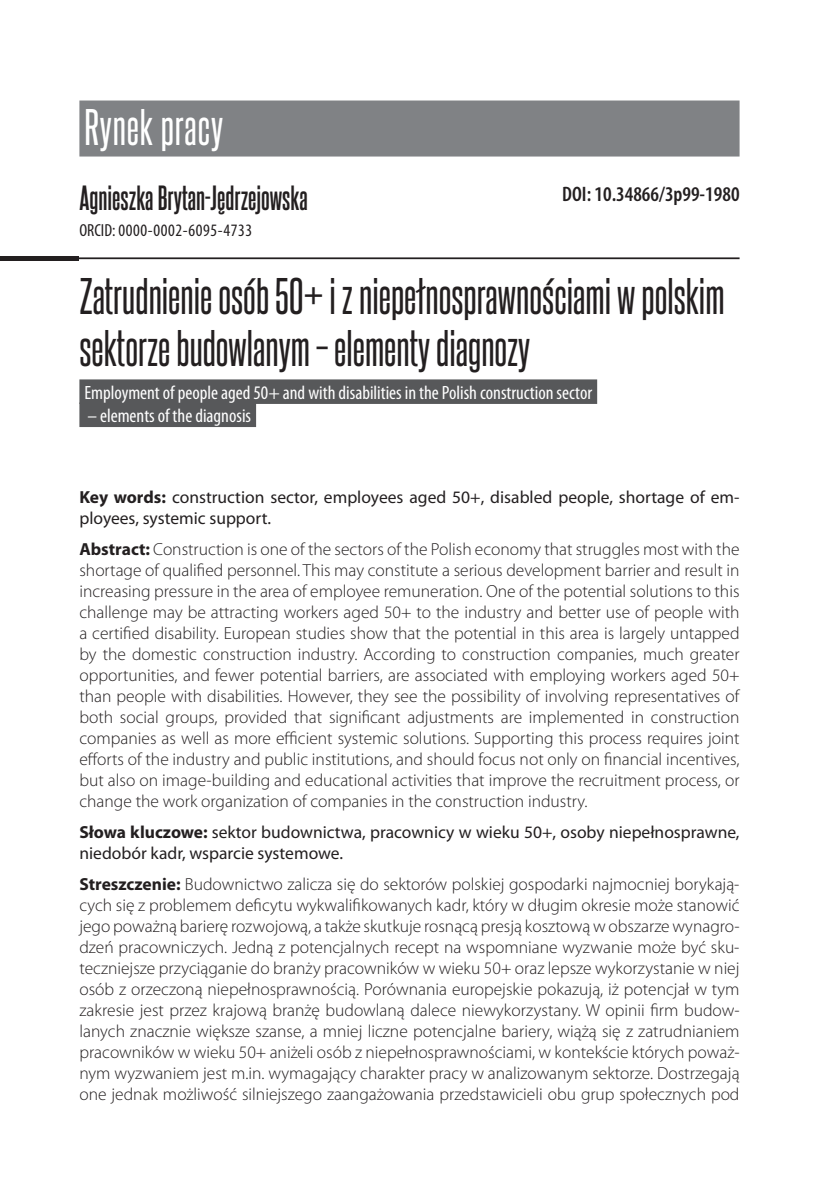
<style>
.page{position:relative;width:819px;height:1191px;background:#fff}
.page>*{position:absolute;margin:0;border:0;box-sizing:border-box;transform-origin:0 0}
.t1{font:43.75px/52.5px "Steelfish Rg";color:#231f20}
.t2{font:43.75px "Steelfish Rg";color:#fff}
.t3{font:700 29.75px "Steelfish Rg";color:#231f20}
.t4{font:600 condensed 21px "Myriad Pro";color:#231f20}
.t5{font:condensed 19.25px "Myriad Pro";color:#fff}
.t6{font:300 17.5px/21px "Myriad Pro";color:#231f20;text-align:justify}
.t7{font:17.5px/21px "Myriad Pro";color:#231f20}
.t8{font:condensed 17.5px "Myriad Pro";letter-spacing:.035em;color:#231f20}
.s1{font-weight:700}
</style>
<div class="page">
<div style="left:79px;top:379px;width:518px;height:25px;background:#57585a"></div>
<div style="left:79px;top:402px;width:177px;height:25px;background:#57585a"></div>
<div style="left:79px;top:100px;width:660px;height:56px;background:#808285"></div>
<hr style="left:0;top:257px;width:739px;height:2px;background:#231f20">
<div style="left:0;top:256px;width:78px;height:5px;background:#231f20"></div>
<h1 class="t2" style="left:84px;top:100px;width:140px">Rynek pracy</h1>
<h2 class="t3" style="left:79px;top:180px;width:230px">Agnieszka Brytan-Jędrzejowska</h2>
<p class="t8" style="left:79px;top:220px;width:174px">ORCID: 0000-0002-6095-4733</p>
<p class="t4" style="left:562px;top:182px;width:179px">DOI: 10.34866/3p99-1980</p>
<h1 class="t1" style="left:79px;top:268px;width:646px">Zatrudnienie osób 50+ i z niepełnosprawnościami w polskim sektorze budowlanym – elementy diagnozy</h1>
<p class="t5" style="left:84px;top:381px;width:509px">Employment of people aged 50+ and with disabilities in the Polish construction sector</p>
<p class="t5" style="left:87px;top:404px;width:165px">– elements of the diagnosis</p>
<p class="t7" style="left:79px;top:486px;width:661px"><span class="s1">Key words:</span> construction sector, employees aged 50+, disabled people, shortage of em&shy;ployees, systemic support.</p>
<p class="t6" style="left:79px;top:539px;width:661px"><span class="s1">Abstract:</span> Construction is one of the sectors of the Polish economy that struggles most with the shortage of qualified personnel. This may constitute a serious development barrier and result in increasing pressure in the area of employee remuneration. One of the potential solutions to this challenge may be attracting workers aged 50+ to the industry and better use of people with a certified disability. European studies show that the potential in this area is largely untapped by the domestic construction industry. According to construction companies, much greater opportunities, and fewer potential barriers, are associated with employing workers aged 50+ than people with disabilities. However, they see the possibility of involving representatives of both social groups, provided that significant adjustments are implemented in construction companies as well as more efficient systemic solutions. Supporting this process requires joint efforts of the industry and public institutions, and should focus not only on financial incentives, but also on image-building and educational activities that improve the recruitment process, or change the work organization of companies in the construction industry.</p>
<p class="t7" style="left:79px;top:821px;width:661px"><span class="s1">Słowa kluczowe:</span> sektor budownictwa, pracownicy w wieku 50+, osoby niepełnosprawne, niedobór kadr, wsparcie systemowe.</p>
<p class="t6" style="left:79px;top:873px;width:661px"><span class="s1">Streszczenie:</span> Budownictwo zalicza się do sektorów polskiej gospodarki najmocniej borykają&shy;cych się z problemem deficytu wykwalifikowanych kadr, który w długim okresie może stanowić jego poważną barierę rozwojową, a także skutkuje rosnącą presją kosztową w obszarze wynagro&shy;dzeń pracowniczych. Jedną z potencjalnych recept na wspomniane wyzwanie może być sku&shy;teczniejsze przyciąganie do branży pracowników w wieku 50+ oraz lepsze wykorzystanie w niej osób z orzeczoną niepełnosprawnością. Porównania europejskie pokazują, iż potencjał w tym zakresie jest przez krajową branżę budowlaną dalece niewykorzystany. W opinii firm budow&shy;lanych znacznie większe szanse, a mniej liczne potencjalne bariery, wiążą się z zatrudnianiem pracowników w wieku 50+ aniżeli osób z niepełnosprawnościami, w kontekście których poważ&shy;nym wyzwaniem jest m.in. wymagający charakter pracy w analizowanym sektorze. Dostrzegają one jednak możliwość silniejszego zaangażowania przedstawicieli obu grup społecznych pod</p>
</div>
